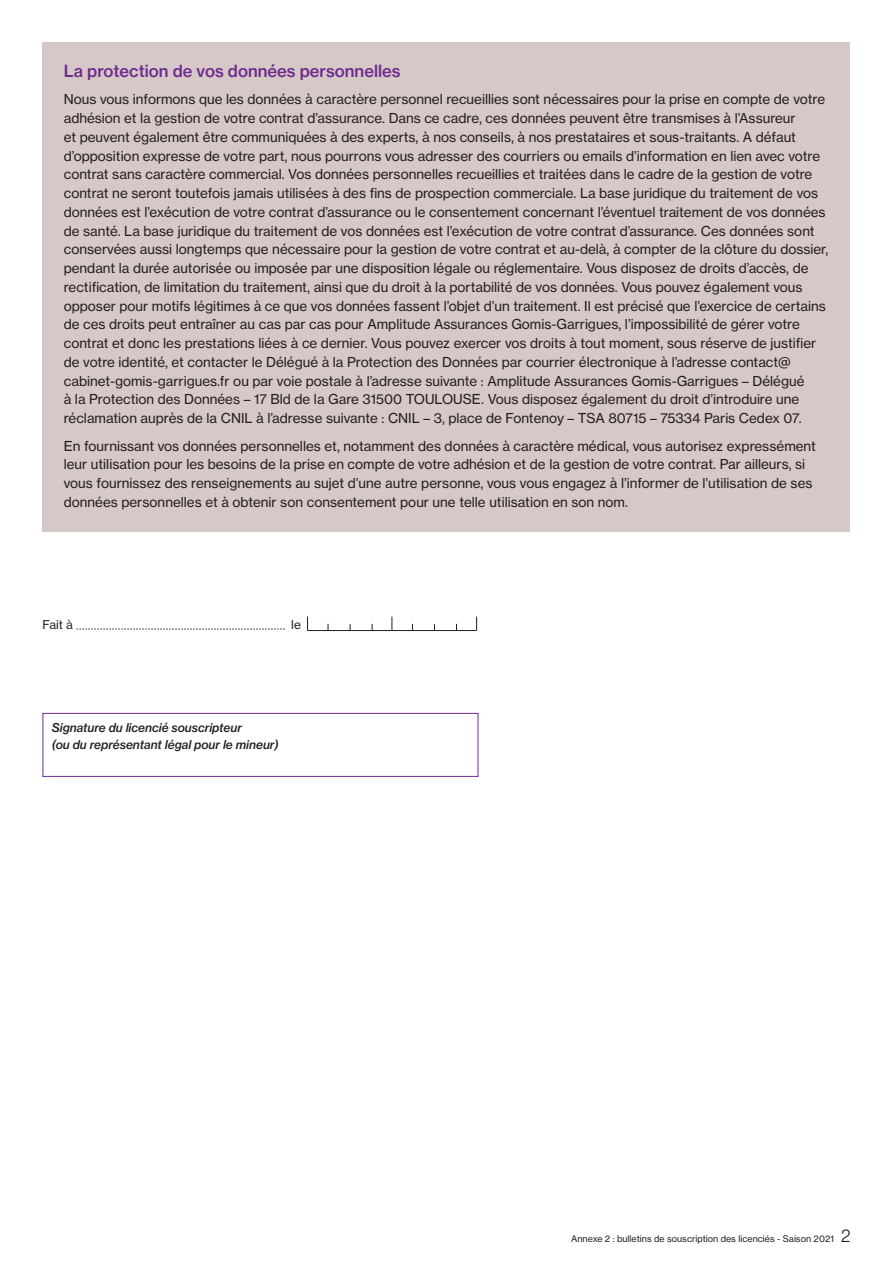
<style>
.page{position:relative;width:893px;height:1263px;background:#fff}
.page>*{position:absolute;margin:0;border:0;box-sizing:border-box;transform-origin:0 0}
.t1{font:16.5px "N Haas Grotesk TX Std 65 Md";color:#6d2b8e}
.t2{font:13.5px/18.8px "N Haas Grotesk TX Std 55 Rg";color:#231f20}
.t3{font:12px/17.2px "N Haas Grotesk TX Std 66 Md It";color:#231f20}
.t4{font:12px "N Haas Grotesk TX Std 55 Rg";color:#231f20}
.t5{font:9px "N Haas Grotesk TX Std 55 Rg";color:#231f20}
.s1{font-family:"N Haas Grotesk DS Std 45 Lt";font-size:18px}
</style>
<div class="page">
<div style="left:43px;top:43px;width:807px;height:488px;background:#d6c8c6"></div>
<svg style="left:76px;top:629px;width:209px;height:1px"></svg>
<hr style="left:392px;top:630px;width:84px;height:1px;background:#231f20">
<svg style="left:392px;top:617px;width:1px;height:14px"></svg>
<svg style="left:476px;top:617px;width:1px;height:14px"></svg>
<hr style="left:308px;top:630px;width:84px;height:1px;background:#231f20">
<svg style="left:307px;top:617px;width:1px;height:14px"></svg>
<div style="left:43px;top:713px;width:435px;height:64px;border:1px solid #6d2b8e"></div>
<p class="t1" style="left:64px;top:60px;width:338px">La protection de vos données personnelles</p>
<p class="t2" style="left:64px;top:90px;width:766px">Nous vous informons que les données à caractère personnel recueillies sont nécessaires pour la prise en compte de votre adhésion et la gestion de votre contrat d’assurance. Dans ce cadre, ces données peuvent être transmises à l’Assureur<br>et peuvent également être communiquées à des experts, à nos conseils, à nos prestataires et sous-traitants. A défaut d’opposition expresse de votre part, nous pourrons vous adresser des courriers ou emails d’information en lien avec votre contrat sans caractère commercial. Vos données personnelles recueillies et traitées dans le cadre de la gestion de votre contrat ne seront toutefois jamais utilisées à des fins de prospection commerciale. La base juridique du traitement de vos données est l’exécution de votre contrat d’assurance ou le consentement concernant l’éventuel traitement de vos données de santé. La base juridique du traitement de vos données est l’exécution de votre contrat d’assurance. Ces données sont conservées aussi longtemps que nécessaire pour la gestion de votre contrat et au-delà, à compter de la clôture du dossier, pendant la durée autorisée ou imposée par une disposition légale ou réglementaire. Vous disposez de droits d’accès, de rectification, de limitation du traitement, ainsi que du droit à la portabilité de vos données. Vous pouvez également vous opposer pour motifs légitimes à ce que vos données fassent l’objet d’un traitement. Il est précisé que l’exercice de certains de ces droits peut entraîner au cas par cas pour Amplitude Assurances Gomis-Garrigues, l’impossibilité de gérer votre contrat et donc les prestations liées à ce dernier. Vous pouvez exercer vos droits à tout moment, sous réserve de justifier de votre identité, et contacter le Délégué à la Protection des Données par courrier électronique à l’adresse contact@ cabinet-gomis-garrigues.fr ou par voie postale à l’adresse suivante : Amplitude Assurances Gomis-Garrigues – Délégué<br>à la Protection des Données – 17 Bld de la Gare 31500 TOULOUSE. Vous disposez également du droit d’introduire une réclamation auprès de la CNIL à l’adresse suivante : CNIL – 3, place de Fontenoy – TSA 80715 – 75334 Paris Cedex 07.</p>
<p class="t2" style="left:64px;top:436px;width:754px">En fournissant vos données personnelles et, notamment des données à caractère médical, vous autorisez expressément leur utilisation pour les besoins de la prise en compte de votre adhésion et de la gestion de votre contrat. Par ailleurs, si vous fournissez des renseignements au sujet d’une autre personne, vous vous engagez à l’informer de l’utilisation de ses données personnelles et à obtenir son consentement pour une telle utilisation en son nom.</p>
<p class="t4" style="left:43px;top:617px;width:32px">Fait à</p>
<p class="t4" style="left:291px;top:617px;width:11px">le</p>
<p class="t3" style="left:52px;top:719px;width:228px">Signature du licencié souscripteur<br>(ou du représentant légal pour le mineur)</p>
<p class="t5" style="left:571px;top:1233px;width:281px">Annexe 2 : bulletins de souscription des licenciés - Saison 2021 <span class="s1">2</span></p>
</div>
